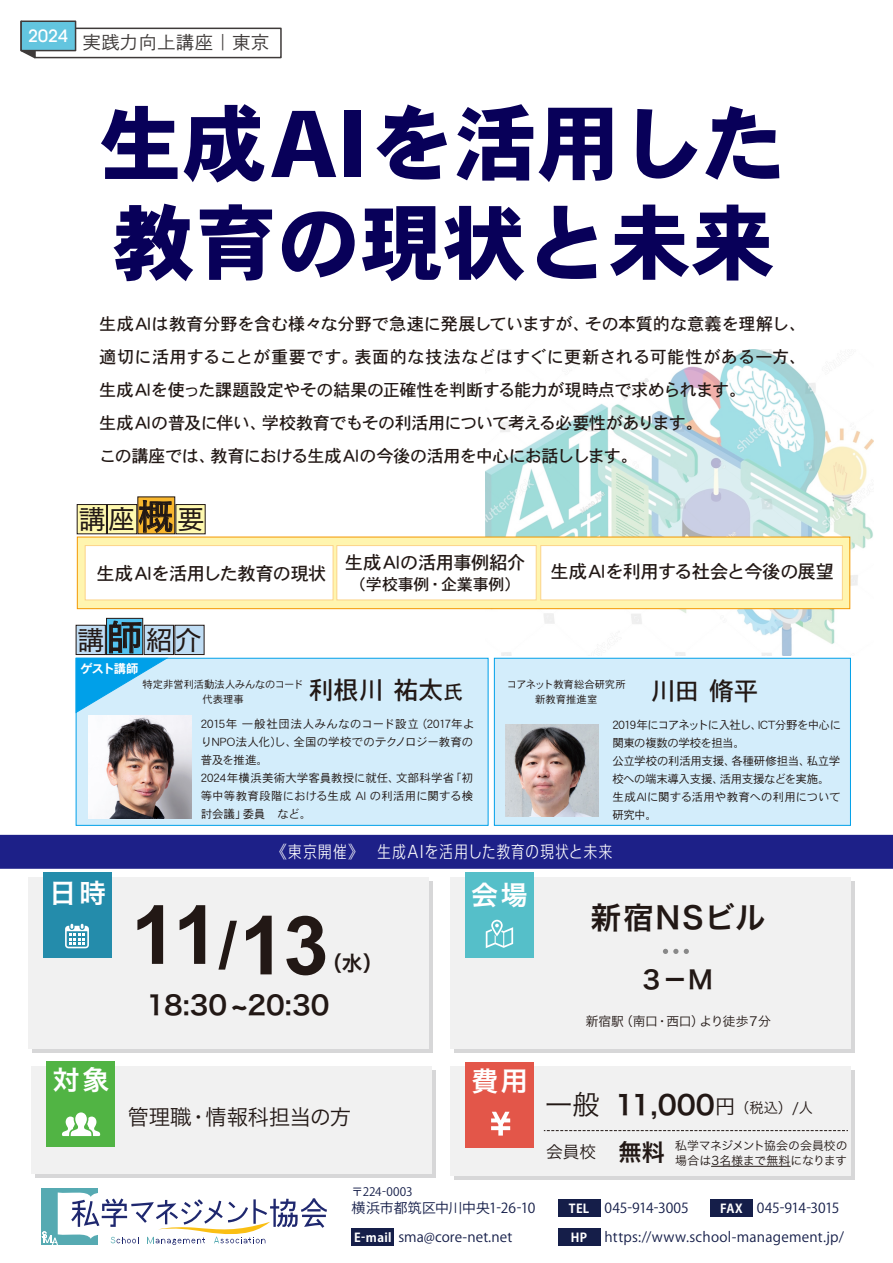
<style>
.page{position:relative;width:893px;height:1263px;background:#fff}
.page>*{position:absolute;margin:0;border:0;box-sizing:border-box;transform-origin:0 0}
.t1{font:82.8px/99.1px "Heisei Kaku Go Std W9";color:#080059}
.t2{font:700 81.6px "Arial";color:#221815}
.t3{font:30.3px "Hira Kaku Pro N W6";letter-spacing:.06em;color:#221815}
.t4{font:27.45px "Cezanne Pro N M";color:#221815}
.t5{font:26.85px "Hira Kaku Pro N W6";color:#221815}
.t6{font:26.85px "Hira Kaku Pro N W6";letter-spacing:.1em;color:#fff}
.t7{font:26.25px "Hira Kaku Pro N W6";color:#221815}
.t8{font:25.35px "DFHS Gothic W5 WINP RKSJ H";letter-spacing:-.025em;color:#221815}
.t9{font:25.05px "Hira Kaku Pro N W6";color:#221815}
.t10{font:21.3px "Hira Kaku Pro N W3";letter-spacing:-.01em;color:#221815}
.t11{font:20.85px "Hira Kaku Pro N W6";color:#221815}
.t12{font:18.3px "DFHS Gothic W5 WINP RKSJ H";letter-spacing:-.03em;color:#221815}
.t13{font:18px "DNP Shuei Go Kin Std L";letter-spacing:.04em;color:#3e3a39}
.t14{font:17.25px/33px "DFHS Gothic W5 WINP RKSJ H";letter-spacing:-.02em;color:#221815}
.t15{font:300 16.8px "UD Shin Go C Oeiz Pr 6 N";letter-spacing:.08em;color:#fff}
.t16{font:16.65px "Hira Kaku Pro N W3";color:#221815}
.t17{font:16.05px "DFHS Gothic W5 WINP RKSJ H";letter-spacing:-.01em;color:#221815}
.t18{font:13.8px "Koz Go Pr 6 N";letter-spacing:.005em;color:#151e49}
.t19{font:13.8px "Koz Go Pr 6 N";letter-spacing:-.04em;color:#151e49}
.t20{font:12.75px "Hira Kaku Pro N W3";letter-spacing:-.025em;color:#221815}
.t21{font:12.3px "DFHS Gothic W7 WINP RKSJ H";letter-spacing:-.065em;color:#fff}
.t22{font:700 12.15px "Koz Go Pr 6 N";color:#fff}
.t23{font:11.85px/15px "Hira Kaku Pro N W3";letter-spacing:-.005em;color:#221815;text-align:right}
.t24{font:11.7px "Koz Go Pr 6 N";letter-spacing:.005em;color:#151e49}
.t25{font:11.55px/18px "DFHS Gothic W3 WINP RKSJ H";letter-spacing:.01em;color:#221815}
.t26{font:11.55px/18px "DFHS Gothic W3 WINP RKSJ H";letter-spacing:-.04em;color:#221815}
.t27{font:10.35px/15px "DFHS Gothic W3 WINP RKSJ H";letter-spacing:-.01em;color:#221815;text-align:center}
.s1{font-size:89.7px}
.s2{font-size:36.3px}
.s3{font-size:19.65px}
.s4{font-size:66px}
.s5{font-family:"Hira Kaku Pro N W3";font-size:27.3px}
.s6{font-family:"Hira Kaku Pro N W3";font-size:20.1px}
.s7{font-family:"Hira Kaku Pro N W3";font-size:14.25px}
.s8{font-weight:700;font-size:12.15px;color:#fff}
</style>
<div class="page">
<div style="left:558px;top:1199px;width:42px;height:17px;background:#151e49"></div>
<div style="left:710px;top:1199px;width:43px;height:17px;background:#151e49"></div>
<div style="left:352px;top:1228px;width:42px;height:17px;background:#151e49"></div>
<div style="left:558px;top:1228px;width:42px;height:17px;background:#151e49"></div>
<div style="left:41px;top:1188px;width:57px;height:57px;background:#56aab2"></div>
<svg style="left:41px;top:1192px;width:286px;height:53px"></svg>
<div style="left:34px;top:28px;width:248px;height:30px;background:#fff;border:2px solid #3e3a39"></div>
<svg style="left:20px;top:20px;width:16px;height:39px"></svg>
<div style="left:20px;top:21px;width:56px;height:30px;background:#63c5df;border:2px solid #3e3a39"></div>
<div style="left:33px;top:881px;width:400px;height:171px;background:#d7d7d8"></div>
<div style="left:29px;top:877px;width:400px;height:172px;background:#f1f1f1"></div>
<div style="left:44px;top:873px;width:68px;height:85px;background:#248cab"></div>
<svg style="left:65px;top:924px;width:24px;height:24px"></svg>
<div style="left:35px;top:1070px;width:400px;height:108px;background:#d7d7d8"></div>
<div style="left:31px;top:1066px;width:400px;height:108px;background:#f1f1f1"></div>
<div style="left:46px;top:1062px;width:68px;height:85px;background:#51b444"></div>
<svg style="left:62px;top:1112px;width:38px;height:24px"></svg>
<div style="left:454px;top:1070px;width:401px;height:110px;background:#d7d7d8"></div>
<div style="left:451px;top:1067px;width:400px;height:109px;background:#f1f1f1"></div>
<div style="left:466px;top:1062px;width:68px;height:85px;background:#e35649"></div>
<svg style="left:491px;top:1112px;width:19px;height:23px"></svg>
<hr style="left:711px;top:1166px;width:79px;height:1px;background:#221815">
<svg style="left:544px;top:1130px;width:304px;height:1px"></svg>
<div style="left:454px;top:881px;width:401px;height:171px;background:#d7d7d8"></div>
<div style="left:450px;top:877px;width:401px;height:172px;background:#f1f1f1"></div>
<div style="left:465px;top:873px;width:68px;height:85px;background:#55bfc9"></div>
<svg style="left:486px;top:920px;width:27px;height:28px"></svg>
<svg style="left:663px;top:949px;width:15px;height:5px"></svg>
<svg style="left:684px;top:949px;width:5px;height:5px"></svg>
<div style="left:0;top:835px;width:893px;height:34px;background:#1d2088"></div>
<svg style="left:442px;top:349px;width:432px;height:316px"></svg>
<div style="left:138px;top:497px;width:37px;height:37px;background:#f8b62d;border:1px solid #221815"></div>
<div style="left:77px;top:504px;width:30px;height:30px;background:#fff9b0;border:1px solid #221815"></div>
<div style="left:107px;top:504px;width:30px;height:30px;background:#fff9b0;border:1px solid #221815"></div>
<div style="left:176px;top:504px;width:29px;height:30px;background:#fff9b0"></div>
<svg style="left:139px;top:500px;width:33px;height:33px"></svg>
<div style="left:494px;top:658px;width:357px;height:167px;background:#d3edfb;border:1px solid #00a0e9"></div>
<div style="left:106px;top:618px;width:37px;height:37px;background:#54c3f1;border:1px solid #221815"></div>
<div style="left:175px;top:625px;width:29px;height:30px;background:#c0ddf4;border:1px solid #221815"></div>
<div style="left:144px;top:625px;width:30px;height:30px;background:#c0ddf4;border:1px solid #221815"></div>
<img style="left:506px;top:724px;width:92px;height:93px">
<div style="left:77px;top:537px;width:773px;height:72px;background:#fff5af;border:1px solid #f39700"></div>
<div style="left:85px;top:545px;width:248px;height:55px;background:#fff;border:1px solid #fcd489"></div>
<div style="left:337px;top:545px;width:199px;height:55px;background:#fff;border:1px solid #fcd489"></div>
<div style="left:541px;top:545px;width:301px;height:55px;background:#fff;border:1px solid #fcd489"></div>
<div style="left:76px;top:658px;width:412px;height:167px;background:#d3edfb;border:1px solid #00a0e9"></div>
<svg style="left:76px;top:621px;width:91px;height:92px"></svg>
<img style="left:89px;top:716px;width:102px;height:102px">
<p class="t13" style="left:29px;top:30px;width:242px"><sup>2024</sup> 実践力向上講座｜東京</p>
<h1 class="t1" style="left:100px;top:95px;width:687px">生成<span class="s1">AI</span>を活用した教育の現状と未来</h1>
<p class="t14" style="left:99px;top:308px;width:709px">生成AIは教育分野を含む様々な分野で急速に発展していますが、その本質的な意義を理解し、適切に活用することが重要です。表面的な技法などはすぐに更新される可能性がある一方、生成AIを使った課題設定やその結果の正確性を判断する能力が現時点で求められます。<br>生成AIの普及に伴い、学校教育でもその利活用について考える必要性があります。<br>この講座では、教育における生成AIの今後の活用を中心にお話しします。</p>
<h3 class="t4" style="left:78px;top:502px;width:128px">講座<span class="s2">概</span>要</h3>
<p class="t12" style="left:97px;top:564px;width:232px">生成AIを活用した教育の現状</p>
<h3 class="t4" style="left:77px;top:623px;width:126px">講<span class="s2">師</span>紹介</h3>
<p class="t21" style="left:80px;top:663px;width:60px">ゲスト講師</p>
<p class="t12" style="left:345px;top:554px;width:182px">生成AIの活用事例紹介</p>
<p class="t17" style="left:349px;top:576px;width:173px">（学校事例・企業事例）</p>
<p class="t12" style="left:550px;top:562px;width:285px">生成AIを利用する社会と今後の展望</p>
<h3 class="t8" style="left:309px;top:677px;width:156px">利根川 祐太<span class="s3">氏</span></h3>
<p class="t27" style="left:142px;top:677px;width:163px">特定非営利活動法人みんなのコード代表理事</p>
<p class="t25" style="left:201px;top:715px;width:276px">2015年 一般社団法人みんなのコード設立 (2017年よりNPO法人化)し、全国の学校でのテクノロジー教育の普及を推進。<br>2024年横浜美術大学客員教授に就任、文部科学省「初等中等教育段階における生成 AI の利活用に関する検討会議」委員　など。</p>
<p class="t27" style="left:507px;top:677px;width:120px">コアネット教育総合研究所新教育推進室</p>
<h3 class="t8" style="left:651px;top:678px;width:110px">川田 脩平</h3>
<p class="t26" style="left:612px;top:716px;width:230px">2019年にコアネットに入社し、ICT分野を中心に関東の複数の学校を担当。<br>公立学校の利活用支援、各種研修担当、私立学校への端末導入支援、活用支援などを実施。生成AIに関する活用や教育への利用について研究中。</p>
<h3 class="t6" style="left:50px;top:868px;width:58px">日時</h3>
<h3 class="t6" style="left:53px;top:1056px;width:58px">対象</h3>
<p class="t15" style="left:273px;top:838px;width:340px">《東京開催》　生成AIを活用した教育の現状と未来</p>
<h2 class="t2" style="left:131px;top:883px;width:199px">11<span class="s4">/</span>13</h2>
<p class="t11" style="left:321px;top:944px;width:64px">（水）</p>
<h3 class="t7" style="left:146px;top:981px;width:184px">18:30 ~20:30</h3>
<h3 class="t6" style="left:471px;top:870px;width:58px">会場</h3>
<h3 class="t3" style="left:591px;top:890px;width:176px">新宿NSビル</h3>
<h3 class="t9" style="left:639px;top:957px;width:76px">３－M</h3>
<p class="t20" style="left:586px;top:1009px;width:187px">新宿駅（南口・西口）より徒歩７分</p>
<p class="t10" style="left:128px;top:1098px;width:225px">管理職・情報科担当の方</p>
<p class="t24" style="left:352px;top:1185px;width:62px">〒224-0003</p>
<h3 class="t6" style="left:471px;top:1057px;width:58px">費用</h3>
<p class="t18" style="left:352px;top:1200px;width:185px">横浜市都筑区中川中央1-26-10</p>
<h3 class="t5" style="left:545px;top:1080px;width:269px"><span class="s5">一般</span> 11,000<span class="s6">円</span><span class="s7">（税込）/人</span></h3>
<p class="t16" style="left:546px;top:1137px;width:51px">会員校</p>
<p class="t23" style="left:618px;top:1137px;width:231px">私学マネジメント協会の会員校の<br><sup>無料</sup> 場合は3名様まで無料になります</p>
<p class="t18" style="left:569px;top:1200px;width:121px"><span class="s8">TEL</span> 045-914-3005</p>
<p class="t19" style="left:720px;top:1200px;width:121px"><span class="s8">FAX</span> 045-914-3015</p>
<p class="t18" style="left:354px;top:1229px;width:160px"><span class="s8">E-mail</span> sma@core-net.net</p>
<p class="t22" style="left:571px;top:1230px;width:18px">HP</p>
<p class="t18" style="left:605px;top:1229px;width:241px">https://www.school-management.jp/</p>
</div>
